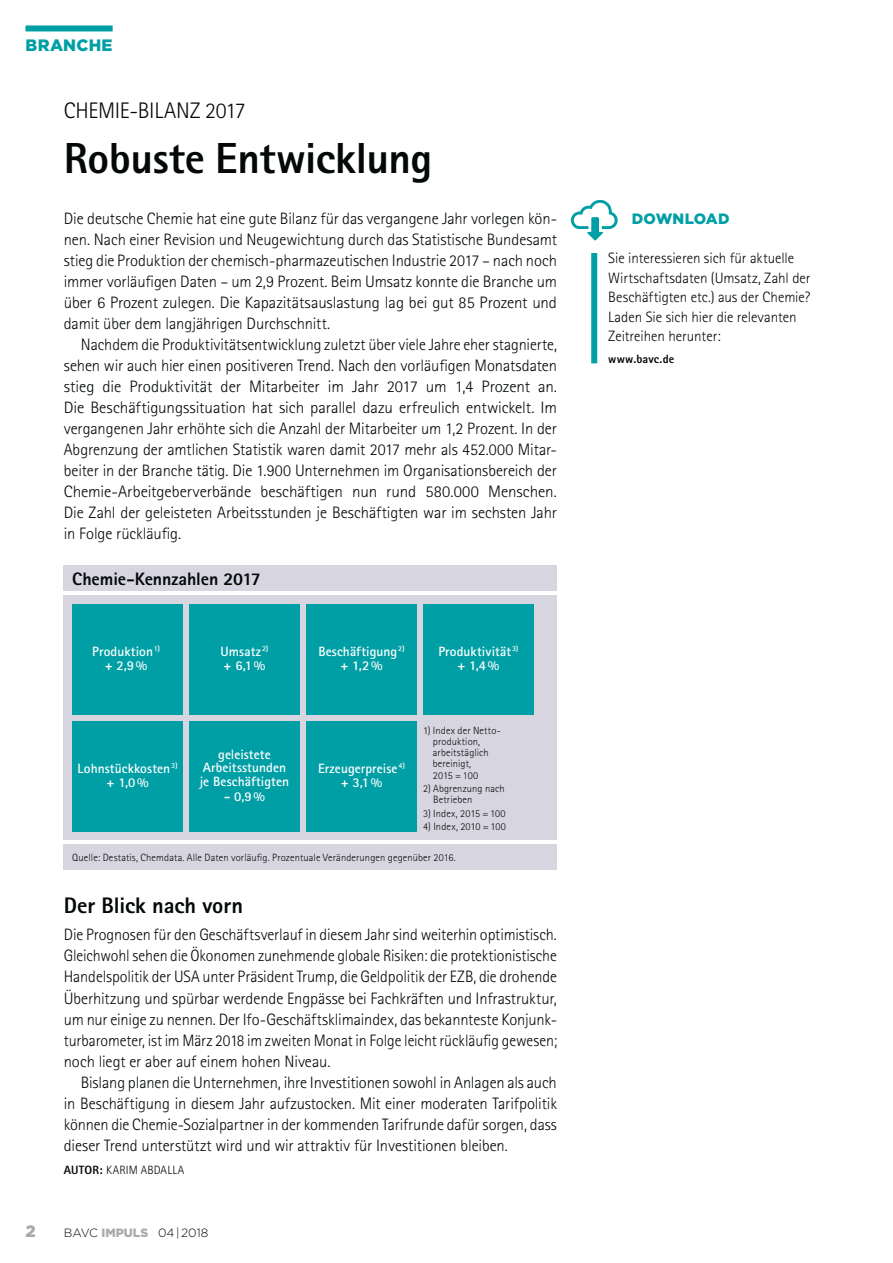
<style>
.page{position:relative;width:893px;height:1263px;background:#fff}
.page>*{position:absolute;margin:0;border:0;box-sizing:border-box;transform-origin:0 0}
.t1{font:800 43.5px "Rotis Sans Serif Std";letter-spacing:-.01em;color:#040809}
.t2{font:300 22.5px "Rotis Sans Serif Std";letter-spacing:-.015em;color:#040809}
.t3{font:800 22.5px "Rotis Sans Serif Std";letter-spacing:-.005em;color:#040809}
.t4{font:800 18px "Rotis Sans Serif Std";letter-spacing:-.005em;color:#040809}
.t5{font:300 16.5px/21px "Rotis Sans Serif Std";letter-spacing:-.005em;color:#040809;text-align:justify}
.t6{font:900 16.5px "Gotham";letter-spacing:.02em;color:#009fa5}
.t7{font:900 16.5px "Gotham";color:#a8aaad}
.t8{font:300 15px/19.5px "Rotis Sans Serif Std";color:#040809}
.t9{font:900 15px "Gotham";letter-spacing:.01em;color:#009fa5}
.t10{font:700 13.5px/14.7px "Rotis Sans Serif Std";letter-spacing:.005em;color:#fff;text-align:center}
.t11{font:300 12px "Gotham";color:#040809}
.t12{font:300 12px "Rotis Sans Serif Std";letter-spacing:.02em;color:#040809}
.t13{font:800 12px "Rotis Sans Serif Std";letter-spacing:.015em;color:#040809}
.t14{font:300 10.5px/11.2px "Rotis Sans Serif Std";letter-spacing:.015em;color:#040809}
.s1{font-weight:800}
.s2{font-weight:900;color:#a8aaad}
</style>
<div class="page">
<div style="left:591px;top:253px;width:6px;height:110px;background:#009fa5"></div>
<svg style="left:571px;top:200px;width:47px;height:40px"></svg>
<div style="left:64px;top:844px;width:493px;height:26px;background:#d7d6e0"></div>
<div style="left:64px;top:566px;width:493px;height:25px;background:#d7d6e0"></div>
<div style="left:64px;top:595px;width:493px;height:245px;background:#d7d6e0"></div>
<div style="left:72px;top:604px;width:111px;height:110px;background:#009fa5"></div>
<div style="left:189px;top:604px;width:111px;height:110px;background:#009fa5"></div>
<div style="left:306px;top:604px;width:111px;height:110px;background:#009fa5"></div>
<div style="left:423px;top:604px;width:111px;height:110px;background:#009fa5"></div>
<div style="left:72px;top:721px;width:111px;height:110px;background:#009fa5"></div>
<div style="left:189px;top:721px;width:111px;height:110px;background:#009fa5"></div>
<div style="left:306px;top:721px;width:111px;height:110px;background:#009fa5"></div>
<div style="left:26px;top:25px;width:87px;height:6px;background:#009fa5"></div>
<p class="t6" style="left:26px;top:39px;width:89px">BRANCHE</p>
<h2 class="t2" style="left:64px;top:102px;width:183px">CHEMIE-BILANZ 2017</h2>
<h1 class="t1" style="left:64px;top:142px;width:370px">Robuste Entwicklung</h1>
<p class="t5" style="left:64px;top:210px;width:495px">Die deutsche Chemie hat eine gute Bilanz für das vergangene Jahr vorlegen kön&shy;nen. Nach einer Revision und Neugewichtung durch das Statistische Bundesamt stieg die Produktion der chemisch-pharmazeutischen Industrie 2017 – nach noch immer vorläufigen Daten – um 2,9 Prozent. Beim Umsatz konnte die Branche um über 6 Prozent zulegen. Die Kapazitätsauslastung lag bei gut 85 Prozent und damit über dem langjährigen Durchschnitt.</p>
<p class="t5" style="left:64px;top:336px;width:495px;text-indent:17px">Nachdem die Produktivitätsentwicklung zuletzt über viele Jahre eher stagnierte, sehen wir auch hier einen positiveren Trend. Nach den vorläufigen Monatsdaten stieg die Produktivität der Mitarbeiter im Jahr 2017 um 1,4 Prozent an.<br>Die Beschäftigungssituation hat sich parallel dazu erfreulich entwickelt. Im vergangenen Jahr erhöhte sich die Anzahl der Mitarbeiter um 1,2 Prozent. In der Abgrenzung der amtlichen Statistik waren damit 2017 mehr als 452.000 Mitar&shy;beiter in der Branche tätig. Die 1.900 Unternehmen im Organisationsbereich der Chemie-Arbeitgeberverbände beschäftigen nun rund 580.000 Menschen.<br>Die Zahl der geleisteten Arbeitsstunden je Beschäftigten war im sechsten Jahr in Folge rückläufig.</p>
<p class="t4" style="left:72px;top:572px;width:190px">Chemie-Kennzahlen 2017</p>
<p class="t10" style="left:92px;top:645px;width:69px">Produktion<sup>1) </sup>+ 2,9 %</p>
<p class="t10" style="left:221px;top:645px;width:49px;text-align:left">Umsatz<sup>2) </sup>+ 6,1 %</p>
<p class="t10" style="left:318px;top:645px;width:88px">Beschäftigung<sup>2) </sup>+ 1,2 %</p>
<p class="t10" style="left:438px;top:645px;width:81px">Produktivität<sup>3) </sup>+ 1,4 %</p>
<p class="t10" style="left:78px;top:762px;width:101px">Lohnstückkosten<sup>3) </sup>+ 1,0 %</p>
<p class="t10" style="left:200px;top:749px;width:91px;line-height:13.5px">geleistete<br>Arbeitsstunden je Beschäftigten</p>
<p class="t10" style="left:224px;top:790px;width:42px">- 0,9 %</p>
<p class="t10" style="left:318px;top:762px;width:88px">Erzeugerpreise<sup>4) </sup>+ 3,1 %</p>
<p class="t14" style="left:433px;top:725px;width:69px;text-indent:-10px">1) Index der Netto&shy;produktion, arbeitstäglich bereinigt,<br>2015 = 100</p>
<p class="t14" style="left:433px;top:784px;width:73px;text-indent:-10px">2) Abgrenzung nach<br>Betrieben</p>
<p class="t14" style="left:423px;top:809px;width:84px">3) Index, 2015 = 100</p>
<p class="t14" style="left:423px;top:822px;width:84px">4) Index, 2010 = 100</p>
<p class="t14" style="left:72px;top:852px;width:385px">Quelle: Destatis, Chemdata. Alle Daten vorläufig. Prozentuale Veränderungen gegenüber 2016.</p>
<h2 class="t3" style="left:64px;top:897px;width:181px">Der Blick nach vorn</h2>
<p class="t5" style="left:64px;top:926px;width:495px">Die Prognosen für den Geschäftsverlauf in diesem Jahr sind weiterhin optimistisch.<br>Gleichwohl sehen die Ökonomen zunehmende globale Risiken: die protektionistische Handelspolitik der USA unter Präsident Trump, die Geldpolitik der EZB, die drohende Überhitzung und spürbar werdende Engpässe bei Fachkräften und Infrastruktur, um nur einige zu nennen. Der Ifo-Geschäftsklimaindex, das bekannteste Konjunk&shy;turbarometer, ist im März 2018 im zweiten Monat in Folge leicht rückläufig gewesen; noch liegt er aber auf einem hohen Niveau.</p>
<p class="t5" style="left:64px;top:1073px;width:495px;text-indent:17px">Bislang planen die Unternehmen, ihre Investitionen sowohl in Anlagen als auch in Beschäftigung in diesem Jahr aufzustocken. Mit einer moderaten Tarifpolitik können die Chemie-Sozialpartner in der kommenden Tarifrunde dafür sorgen, dass dieser Trend unterstützt wird und wir attraktiv für Investitionen bleiben.</p>
<p class="t12" style="left:64px;top:1165px;width:122px"><span class="s1">AUTOR:</span> KARIM ABDALLA</p>
<p class="t7" style="left:26px;top:1226px;width:12px">2</p>
<p class="t11" style="left:64px;top:1229px;width:146px">BAVC <span class="s2">IMPULS</span> 04-|-2018</p>
<p class="t9" style="left:632px;top:214px;width:99px">DOWNLOAD</p>
<p class="t8" style="left:608px;top:250px;width:204px">Sie interessieren sich für aktuelle Wirtschaftsdaten (Umsatz, Zahl der Beschäftigten etc.) aus der Chemie?<br>Laden Sie sich hier die relevanten Zeitreihen herunter:</p>
<p class="t13" style="left:608px;top:355px;width:68px">www.bavc.de</p>
</div>
